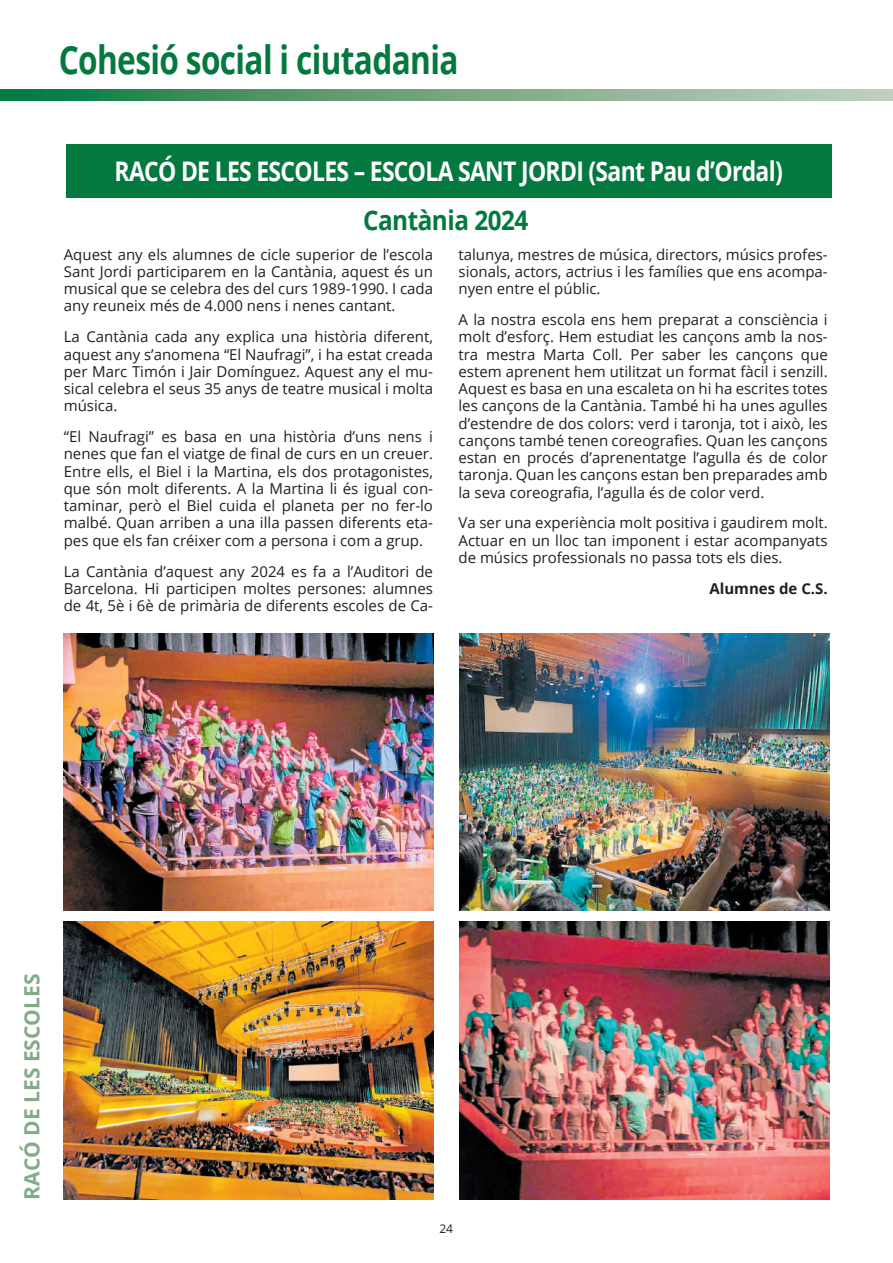
<style>
.page{position:relative;width:893px;height:1263px;background:#fff}
.page>*{position:absolute;margin:0;border:0;box-sizing:border-box;transform-origin:0 0}
.t1{font:700 39px "Open Sans";letter-spacing:-.02em;color:#04793f;scale:.81 1}
.t2{font:700 27px "Open Sans";letter-spacing:-.03em;color:#fff;scale:.85 1}
.t3{font:700 27px "Open Sans";letter-spacing:-.02em;color:#04793f;scale:.9 1}
.t4{font:700 21px "Open Sans";color:#82ab89}
.t5{font:15px/17.2px "Open Sans";color:#231f20;text-align:justify}
.t6{font:700 15px "Open Sans";color:#231f20}
.t7{font:12px "Open Sans";color:#231f20}
</style>
<div class="page">
<svg style="left:0;top:89px;width:893px;height:12px;background:#6da580"></svg>
<div style="left:66px;top:145px;width:765px;height:53px;background:#04793f"></div>
<img style="left:64px;top:922px;width:370px;height:277px">
<img style="left:459px;top:922px;width:370px;height:277px">
<img style="left:459px;top:633px;width:370px;height:277px">
<img style="left:64px;top:633px;width:370px;height:277px">
<h1 class="t1" style="left:59px;top:32px;width:495px">Cohesió social i ciutadania</h1>
<h2 class="t2" style="left:115px;top:152px;width:788px">RACÓ DE LES ESCOLES – ESCOLA SANT JORDI (Sant Pau d’Ordal)</h2>
<h2 class="t3" style="left:363px;top:201px;width:185px">Cantània 2024</h2>
<p class="t5" style="left:64px;top:245px;width:371px">Aquest any els alumnes de cicle superior de l’escola Sant Jordi participarem en la Cantània, aquest és un musical que se celebra des del curs 1989-1990. I cada any reuneix més de 4.000 nens i nenes cantant.</p>
<p class="t5" style="left:64px;top:328px;width:371px">La Cantània cada any explica una història diferent, aquest any s’anomena “El Naufragi”, i ha estat creada per Marc Timón i Jair Domínguez. Aquest any el mu&shy;sical celebra el seus 35 anys de teatre musical i molta música.</p>
<p class="t5" style="left:64px;top:428px;width:371px">“El Naufragi” es basa en una història d’uns nens i nenes que fan el viatge de final de curs en un creuer.<br>Entre ells, el Biel i la Martina, els dos protagonistes, que són molt diferents. A la Martina li és igual con&shy;taminar, però el Biel cuida el planeta per no fer-lo malbé. Quan arriben a una illa passen diferents eta&shy;pes que els fan créixer com a persona i com a grup.</p>
<p class="t5" style="left:64px;top:562px;width:371px">La Cantània d’aquest any 2024 es fa a l’Auditori de Barcelona. Hi participen moltes persones: alumnes de 4t, 5è i 6è de primària de diferents escoles de Ca-</p>
<p class="t5" style="left:458px;top:245px;width:371px">talunya, mestres de música, directors, músics profes&shy;sionals, actors, actrius i les famílies que ens acompa&shy;nyen entre el públic.</p>
<p class="t5" style="left:458px;top:311px;width:371px">A la nostra escola ens hem preparat a consciència i molt d’esforç. Hem estudiat les cançons amb la nos&shy;tra mestra Marta Coll. Per saber les cançons que estem aprenent hem utilitzat un format fàcil i senzill.<br>Aquest es basa en una escaleta on hi ha escrites totes les cançons de la Cantània. També hi ha unes agulles d’estendre de dos colors: verd i taronja, tot i això, les cançons també tenen coreografies. Quan les cançons estan en procés d’aprenentatge l’agulla és de color taronja. Quan les cançons estan ben preparades amb la seva coreografia, l’agulla és de color verd.</p>
<p class="t5" style="left:458px;top:514px;width:371px">Va ser una experiència molt positiva i gaudirem molt.<br>Actuar en un lloc tan imponent i estar acompanyats de músics professionals no passa tots els dies.</p>
<p class="t6" style="left:709px;top:578px;width:120px">Alumnes de C.S.</p>
<h3 class="t4" style="left:17px;top:1200px;width:227px;rotate:-90deg">RACÓ DE LES ESCOLES</h3>
<p class="t7" style="left:439px;top:1221px;width:15px">24</p>
</div>
